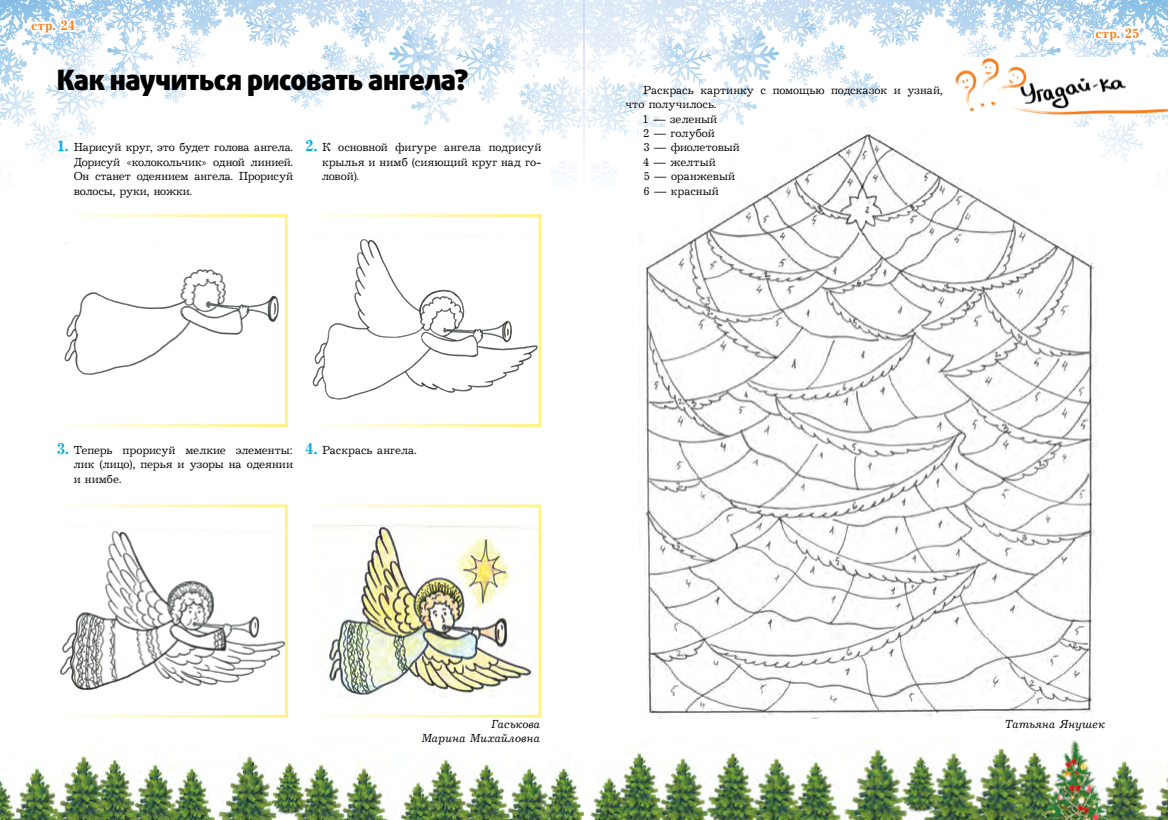
<style>
.page{position:relative;width:1168px;height:820px;background:#fff}
.page>*{position:absolute;margin:0;border:0;box-sizing:border-box;transform-origin:0 0}
.t1{font:900 28px "Daxline Cyr LF";letter-spacing:-.02em;color:#000}
.t2{font:14px "Journal Bold Cyrillic";letter-spacing:-.01em;color:#f58220}
.t3{font:12px/14.4px "Journal Cyrillic";letter-spacing:-.005em;color:#000;text-align:justify}
.t4{font:12px/14.4px "Journal Italic Cyrillic";letter-spacing:-.005em;color:#000;text-align:right}
.s1{font-family:"Journal Bold Cyrillic";font-size:16px;color:#00aeef}
</style>
<div class="page">
<svg style="left:0;top:0;width:583px;height:182px"></svg>
<svg style="left:246px;top:8px;width:337px;height:135px"></svg>
<svg style="left:583px;top:0;width:585px;height:182px"></svg>
<svg style="left:0;top:10px;width:97px;height:172px"></svg>
<svg style="left:1015px;top:13px;width:153px;height:169px"></svg>
<img style="left:0;top:740px;width:1168px;height:79px">
<img style="left:639px;top:128px;width:459px;height:590px">
<img style="left:64px;top:242px;width:215px;height:133px">
<div style="left:55px;top:214px;width:233px;height:213px;border:3px solid #fff"></div>
<img style="left:60px;top:531px;width:224px;height:160px">
<div style="left:55px;top:504px;width:233px;height:213px;border:3px solid #fff"></div>
<img style="left:313px;top:239px;width:224px;height:164px">
<div style="left:309px;top:214px;width:232px;height:213px;border:3px solid #fff"></div>
<img style="left:313px;top:524px;width:224px;height:173px">
<div style="left:309px;top:504px;width:232px;height:213px;border:3px solid #fff"></div>
<img style="left:952px;top:58px;width:216px;height:56px">
<p class="t2" style="left:31px;top:18px;width:46px">стр. 24</p>
<h1 class="t1" style="left:57px;top:63px;width:414px">Как научиться рисовать ангела?</h1>
<p class="t3" style="left:74px;top:141px;width:221px;text-indent:-17px"><span class="s1">1.</span> Нарисуй круг, это будет голова ангела.<br>Дорисуй «колокольчик» одной линией.<br>Он станет одеянием ангела. Прорисуй волосы, руки, ножки.</p>
<p class="t3" style="left:322px;top:141px;width:221px;text-indent:-17px"><span class="s1">2.</span> К основной фигуре ангела подрисуй крылья и нимб (сияющий круг над го&shy;ловой).</p>
<p class="t3" style="left:643px;top:83px;width:301px">Раскрась картинку с помощью подсказок и узнай,</p>
<p class="t3" style="left:625px;top:97px;width:92px">что получилось.</p>
<p class="t3" style="left:642px;top:112px;width:76px">1 — зеленый</p>
<p class="t3" style="left:643px;top:126px;width:73px">2 — голубой</p>
<p class="t3" style="left:643px;top:141px;width:98px">3 — фиолетовый</p>
<p class="t3" style="left:643px;top:155px;width:74px">4 — желтый</p>
<p class="t3" style="left:644px;top:169px;width:93px">5 — оранжевый</p>
<p class="t3" style="left:643px;top:184px;width:77px">6 — красный</p>
<p class="t3" style="left:74px;top:443px;width:221px;text-indent:-17px"><span class="s1">3.</span> Теперь прорисуй мелкие элементы: лик (лицо), перья и узоры на одеянии и нимбе.</p>
<p class="t3" style="left:305px;top:443px;width:113px"><span class="s1">4.</span> Раскрась ангела.</p>
<p class="t2" style="left:1095px;top:25px;width:46px">стр. 25</p>
<p class="t4" style="left:421px;top:716px;width:120px">Гаськова<br>Марина Михайловна</p>
<p class="t4" style="left:1005px;top:716px;width:101px">Татьяна Янушек</p>
</div>
